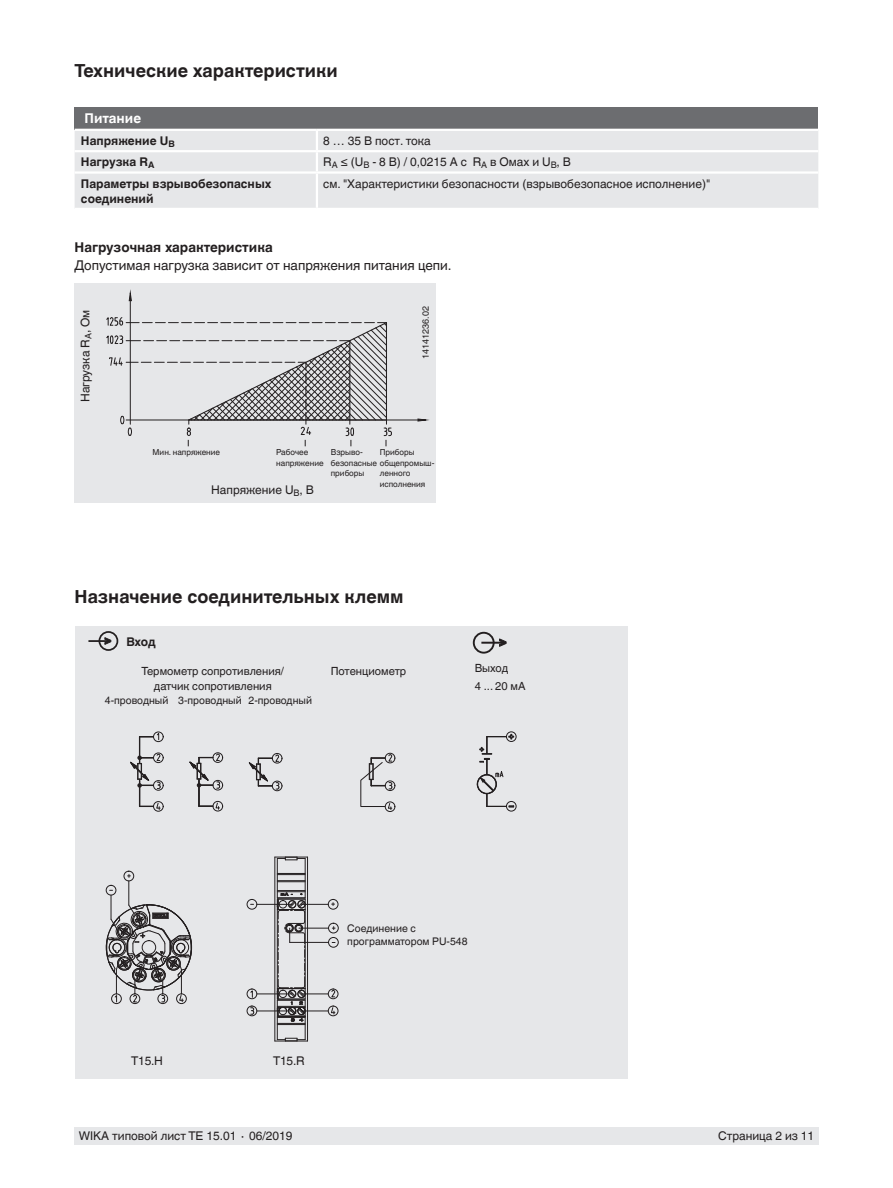
<style>
.page{position:relative;width:893px;height:1188px;background:#fff}
.page>*{position:absolute;margin:0;border:0;box-sizing:border-box;transform-origin:0 0}
.t1{font:700 18px "Helvetica World";color:#231f20}
.t2{font:13.5px "Helvetica World";color:#231f20}
.t3{font:700 13.5px "Helvetica World";color:#231f20}
.t4{font:700 13.5px "Helvetica World";color:#fff}
.t5{font:12px "Helvetica World";color:#231f20}
.t6{font:700 12px/15px "Helvetica World";color:#231f20}
.t7{font:11.25px/15px "Helvetica World";color:#231f20;text-align:center}
.t8{font:10.5px/13.5px "Helvetica World";color:#231f20}
.t9{font:9px "Helvetica World";color:#231f20}
.t10{font:8.25px/10.5px "Helvetica World";color:#231f20}
</style>
<div class="page">
<div style="left:74px;top:1128px;width:745px;height:17px;background:#e6e7e9"></div>
<div style="left:75px;top:283px;width:361px;height:220px;background:#e6e7e9"></div>
<div style="left:75px;top:626px;width:552px;height:453px;background:#e6e7e9"></div>
<div style="left:75px;top:107px;width:743px;height:23px;background:#6c6d70"></div>
<div style="left:75px;top:131px;width:743px;height:77px;background:#e6e7e9"></div>
<hr style="left:316px;top:174px;width:2px;height:34px;background:#fff">
<hr style="left:75px;top:129px;width:242px;height:2px;background:#fff">
<hr style="left:317px;top:129px;width:501px;height:2px;background:#fff">
<hr style="left:75px;top:171px;width:242px;height:3px;background:#fff">
<hr style="left:317px;top:171px;width:501px;height:3px;background:#fff">
<hr style="left:75px;top:150px;width:242px;height:2px;background:#fff">
<hr style="left:317px;top:150px;width:501px;height:2px;background:#fff">
<svg style="left:316px;top:131px;width:2px;height:40px"></svg>
<hr style="left:130px;top:301px;width:1px;height:123px;background:#231f20">
<svg style="left:128px;top:292px;width:4px;height:9px"></svg>
<hr style="left:126px;top:420px;width:300px;height:1px;background:#231f20">
<svg style="left:417px;top:418px;width:10px;height:4px"></svg>
<hr style="left:88px;top:640px;width:21px;height:2px;background:#231f20">
<svg style="left:104px;top:637px;width:8px;height:8px"></svg>
<div style="left:99px;top:631px;width:19px;height:20px;border:2px solid #231f20;border-radius:50%"></div>
<hr style="left:481px;top:642px;width:23px;height:2px;background:#231f20">
<svg style="left:498px;top:638px;width:9px;height:9px"></svg>
<div style="left:473px;top:632px;width:22px;height:22px;border:2px solid #231f20;border-radius:50%"></div>
<svg style="left:106px;top:316px;width:286px;height:130px"></svg>
<hr style="left:275px;top:1041px;width:33px;height:1px;background:#231f20">
<hr style="left:274px;top:857px;width:1px;height:184px;background:#231f20">
<hr style="left:277px;top:858px;width:1px;height:40px;background:#231f20">
<hr style="left:277px;top:1000px;width:1px;height:40px;background:#231f20">
<svg style="left:277px;top:1038px;width:28px;height:4px"></svg>
<hr style="left:305px;top:1000px;width:1px;height:40px;background:#231f20">
<hr style="left:305px;top:858px;width:1px;height:40px;background:#231f20">
<hr style="left:307px;top:857px;width:1px;height:184px;background:#231f20">
<svg style="left:277px;top:873px;width:28px;height:9px"></svg>
<svg style="left:277px;top:858px;width:28px;height:3px"></svg>
<hr style="left:275px;top:857px;width:33px;height:1px;background:#231f20">
<hr style="left:257px;top:904px;width:35px;height:1px;background:#231f20">
<div style="left:247px;top:899px;width:10px;height:11px;border:1px solid #231f20;border-radius:50%"></div>
<div style="left:328px;top:899px;width:10px;height:11px;border:1px solid #231f20;border-radius:50%"></div>
<hr style="left:257px;top:994px;width:35px;height:1px;background:#231f20">
<div style="left:247px;top:989px;width:10px;height:10px;border:1px solid #231f20;border-radius:50%"></div>
<svg style="left:250px;top:990px;width:3px;height:8px"></svg>
<div style="left:328px;top:989px;width:10px;height:10px;border:1px solid #231f20;border-radius:50%"></div>
<div style="left:328px;top:1006px;width:10px;height:10px;border:1px solid #231f20;border-radius:50%"></div>
<hr style="left:257px;top:1011px;width:35px;height:1px;background:#231f20">
<div style="left:247px;top:1006px;width:10px;height:10px;border:1px solid #231f20;border-radius:50%"></div>
<svg style="left:251px;top:1007px;width:3px;height:8px"></svg>
<div style="left:124px;top:871px;width:10px;height:10px;border:1px solid #231f20;border-radius:50%"></div>
<div style="left:158px;top:994px;width:10px;height:10px;border:1px solid #231f20;border-radius:50%"></div>
<div style="left:130px;top:994px;width:10px;height:10px;border:1px solid #231f20;border-radius:50%"></div>
<div style="left:111px;top:994px;width:11px;height:10px;border:1px solid #231f20;border-radius:50%"></div>
<div style="left:176px;top:994px;width:11px;height:10px;border:1px solid #231f20;border-radius:50%"></div>
<svg style="left:105px;top:874px;width:88px;height:129px"></svg>
<div style="left:328px;top:923px;width:11px;height:10px;border:1px solid #231f20;border-radius:50%"></div>
<div style="left:328px;top:937px;width:11px;height:11px;border:1px solid #231f20;border-radius:50%"></div>
<svg style="left:277px;top:890px;width:58px;height:135px"></svg>
<div style="left:477px;top:775px;width:19px;height:19px;border:1px solid #231f20;border-radius:50%"></div>
<div style="left:477px;top:774px;width:20px;height:20px;border:1px solid #231f20;border-radius:50%"></div>
<div style="left:506px;top:732px;width:10px;height:10px;border:1px solid #231f20;border-radius:50%"></div>
<div style="left:506px;top:801px;width:10px;height:10px;border:1px solid #231f20;border-radius:50%"></div>
<svg style="left:479px;top:734px;width:35px;height:74px"></svg>
<div style="left:213px;top:801px;width:10px;height:10px;border:1px solid #231f20;border-radius:50%"></div>
<div style="left:213px;top:752px;width:10px;height:11px;border:1px solid #231f20;border-radius:50%"></div>
<div style="left:213px;top:780px;width:10px;height:10px;border:1px solid #231f20;border-radius:50%"></div>
<div style="left:272px;top:753px;width:10px;height:10px;border:1px solid #231f20;border-radius:50%"></div>
<svg style="left:248px;top:755px;width:34px;height:37px"></svg>
<div style="left:153px;top:732px;width:10px;height:10px;border:1px solid #231f20;border-radius:50%"></div>
<div style="left:153px;top:753px;width:10px;height:10px;border:1px solid #231f20;border-radius:50%"></div>
<svg style="left:189px;top:752px;width:31px;height:57px"></svg>
<div style="left:385px;top:802px;width:10px;height:10px;border:1px solid #231f20;border-radius:50%"></div>
<div style="left:385px;top:753px;width:10px;height:10px;border:1px solid #231f20;border-radius:50%"></div>
<div style="left:385px;top:781px;width:10px;height:10px;border:1px solid #231f20;border-radius:50%"></div>
<svg style="left:360px;top:754px;width:33px;height:56px"></svg>
<div style="left:153px;top:801px;width:10px;height:11px;border:1px solid #231f20;border-radius:50%"></div>
<div style="left:153px;top:780px;width:10px;height:11px;border:1px solid #231f20;border-radius:50%"></div>
<svg style="left:130px;top:732px;width:31px;height:78px"></svg>
<h1 class="t1" style="left:75px;top:60px;width:265px">Технические характеристики</h1>
<p class="t4" style="left:85px;top:111px;width:58px">Питание</p>
<p class="t6" style="left:81px;top:133px;width:95px">Напряжение U<sub>B</sub></p>
<p class="t5" style="left:323px;top:134px;width:109px">8 … 35 В пост. тока</p>
<p class="t6" style="left:81px;top:155px;width:75px">Нагрузка R<sub>A</sub></p>
<p class="t5" style="left:323px;top:155px;width:249px">R<sub>A</sub> ≤ (U<sub>B</sub> - 8 В) / 0,0215 A с R<sub>A</sub> в Омах и U<sub>B</sub>, В</p>
<p class="t6" style="left:81px;top:176px;width:192px">Параметры взрывобезопасных соединений</p>
<p class="t5" style="left:323px;top:176px;width:388px">см. "Характеристики безопасности (взрывобезопасное исполнение)"</p>
<p class="t3" style="left:75px;top:239px;width:200px">Нагрузочная характеристика</p>
<p class="t2" style="left:75px;top:257px;width:379px">Допустимая нагрузка зависит от напряжения питания цепи.</p>
<p class="t5" style="left:78px;top:402px;width:94px;rotate:-90deg">Нагрузка R<sub>A</sub>, Ом</p>
<p class="t9" style="left:420px;top:359px;width:54px;rotate:-90deg">14141236.02</p>
<p class="t10" style="left:153px;top:447px;width:69px">Мин. напряжение</p>
<p class="t10" style="left:276px;top:447px;width:49px">Рабочее напряжение</p>
<p class="t10" style="left:331px;top:447px;width:105px">Взрыво-<br>безопасные общепромыш&shy;приборы</p>
<p class="t10" style="left:380px;top:447px;width:36px">Приборы</p>
<p class="t10" style="left:380px;top:468px;width:47px">ленного исполнения</p>
<p class="t5" style="left:211px;top:483px;width:104px">Напряжение U<sub>B</sub>, В</p>
<h1 class="t1" style="left:75px;top:586px;width:330px">Назначение соединительных клемм</h1>
<p class="t6" style="left:126px;top:634px;width:31px">Вход</p>
<p class="t7" style="left:142px;top:664px;width:144px">Термометр сопротивления/ датчик сопротивления</p>
<p class="t7" style="left:331px;top:664px;width:77px">Потенциометр</p>
<p class="t8" style="left:105px;top:693px;width:209px">4-проводный 3-проводный 2-проводный</p>
<p class="t7" style="left:475px;top:659px;width:52px;line-height:18px;text-align:left">Выход<br>4 ... 20 мА</p>
<p class="t8" style="left:347px;top:922px;width:122px">Соединение с программатором PU-548</p>
<p class="t5" style="left:131px;top:1054px;width:33px">T15.H</p>
<p class="t5" style="left:273px;top:1054px;width:33px">T15.R</p>
<p class="t5" style="left:79px;top:1129px;width:215px">WIKA типовой лист TE 15.01 ∙ 06/2019</p>
<p class="t5" style="left:718px;top:1129px;width:98px">Страница 2 из 11</p>
</div>
